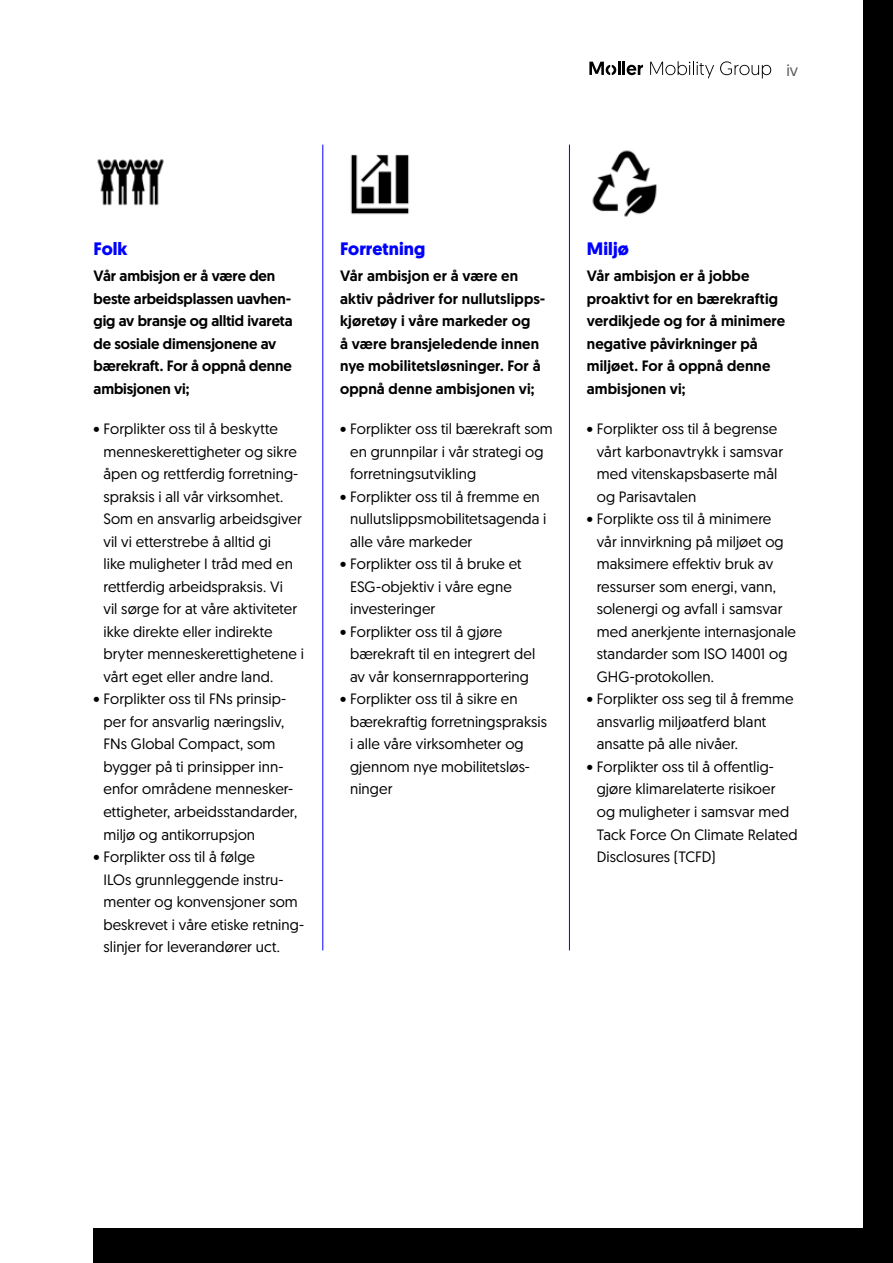
<style>
.page{position:relative;width:893px;height:1263px;background:#fff}
.page>*{position:absolute;margin:0;border:0;box-sizing:border-box;transform-origin:0 0}
.t1{font:700 18px "Moller";letter-spacing:.005em;color:#00f}
.t2{font:16.5px "Moller";color:#575756}
.t3{font:15px/22.5px "Moller";letter-spacing:.005em;color:#000}
.t4{font:500 15px/22.5px "Moller";letter-spacing:.005em;color:#000}
</style>
<div class="page">
<div style="left:94px;top:1229px;width:799px;height:34px;background:#000"></div>
<div style="left:863px;top:0;width:30px;height:1263px;background:#000"></div>
<svg style="left:650px;top:61px;width:64px;height:17px"></svg>
<svg style="left:720px;top:61px;width:51px;height:17px"></svg>
<hr style="left:622px;top:61px;width:3px;height:14px;background:#000">
<svg style="left:627px;top:65px;width:16px;height:10px"></svg>
<svg style="left:589px;top:61px;width:31px;height:14px"></svg>
<hr style="left:322px;top:145px;width:1px;height:805px;background:#00f">
<hr style="left:569px;top:145px;width:1px;height:805px;background:#00f">
<img style="left:350px;top:154px;width:59px;height:61px">
<img style="left:592px;top:150px;width:65px;height:67px">
<img style="left:97px;top:159px;width:67px;height:47px">
<p class="t2" style="left:786px;top:60px;width:13px">iv</p>
<p class="t1" style="left:94px;top:236px;width:36px">Folk</p>
<p class="t4" style="left:94px;top:265px;width:201px">Vår ambisjon er å være den beste arbeidsplassen uavhen&shy;gig av bransje og alltid ivareta de sosiale dimensjonene av bærekraft. For å oppnå denne ambisjonen vi;</p>
<p class="t3" style="left:103px;top:417px;width:202px;text-indent:-10px">• Forplikter oss til å beskytte menneskerettigheter og sikre åpen og rettferdig forretning&shy;spraksis i all vår virksomhet.<br>Som en ansvarlig arbeidsgiver vil vi etterstrebe å alltid gi<br>like muligheter I tråd med en rettferdig arbeidspraksis. Vi<br>vil sørge for at våre aktiviteter ikke direkte eller indirekte bryter menneskerettighetene i vårt eget eller andre land.</p>
<p class="t3" style="left:103px;top:687px;width:195px;text-indent:-10px">• Forplikter oss til FNs prinsip&shy;per for ansvarlig næringsliv,<br>FNs Global Compact, som bygger på ti prinsipper inn&shy;enfor områdene mennesker&shy;ettigheter, arbeidsstandarder, miljø og antikorrupsjon</p>
<p class="t3" style="left:103px;top:845px;width:202px;text-indent:-10px">• Forplikter oss til å følge<br>ILOs grunnleggende instru&shy;menter og konvensjoner som beskrevet i våre etiske retning&shy;slinjer for leverandører uct.</p>
<p class="t1" style="left:340px;top:236px;width:87px">Forretning</p>
<p class="t4" style="left:340px;top:265px;width:207px">Vår ambisjon er å være en aktiv pådriver for nullutslipps&shy;kjøretøy i våre markeder og<br>å være bransjeledende innen nye mobilitetsløsninger. For å oppnå denne ambisjonen vi;</p>
<p class="t3" style="left:350px;top:417px;width:204px;text-indent:-10px">• Forplikter oss til bærekraft som en grunnpilar i vår strategi og forretningsutvikling</p>
<p class="t3" style="left:350px;top:485px;width:198px;text-indent:-10px">• Forplikter oss til å fremme en nullutslippsmobilitetsagenda i alle våre markeder</p>
<p class="t3" style="left:350px;top:552px;width:173px;text-indent:-10px">• Forplikter oss til å bruke et<br>ESG-objektiv i våre egne investeringer</p>
<p class="t3" style="left:350px;top:620px;width:187px;text-indent:-10px">• Forplikter oss til å gjøre bærekraft til en integrert del av vår konsernrapportering</p>
<p class="t3" style="left:350px;top:687px;width:198px;text-indent:-10px">• Forplikter oss til å sikre en bærekraftig forretningspraksis i alle våre virksomheter og gjennom nye mobilitetsløs&shy;ninger</p>
<p class="t1" style="left:587px;top:236px;width:44px">Miljø</p>
<p class="t4" style="left:587px;top:265px;width:200px">Vår ambisjon er å jobbe proaktivt for en bærekraftig verdikjede og for å minimere negative påvirkninger på miljøet. For å oppnå denne ambisjonen vi;</p>
<p class="t3" style="left:597px;top:417px;width:188px;text-indent:-10px">• Forplikter oss til å begrense vårt karbonavtrykk i samsvar med vitenskapsbaserte mål og Parisavtalen</p>
<p class="t3" style="left:597px;top:507px;width:201px;text-indent:-10px">• Forplikte oss til å minimere<br>vår innvirkning på miljøet og maksimere effektiv bruk av ressurser som energi, vann, solenergi og avfall i samsvar med anerkjente internasjonale standarder som ISO 14001 og<br>GHG-protokollen.</p>
<p class="t3" style="left:597px;top:687px;width:199px;text-indent:-10px">• Forplikter oss seg til å fremme ansvarlig miljøatferd blant ansatte på alle nivåer.</p>
<p class="t3" style="left:597px;top:755px;width:202px;text-indent:-10px">• Forplikter oss til å offentlig&shy;gjøre klimarelaterte risikoer og muligheter i samsvar med<br>Tack Force On Climate Related<br>Disclosures (TCFD)</p>
</div>
